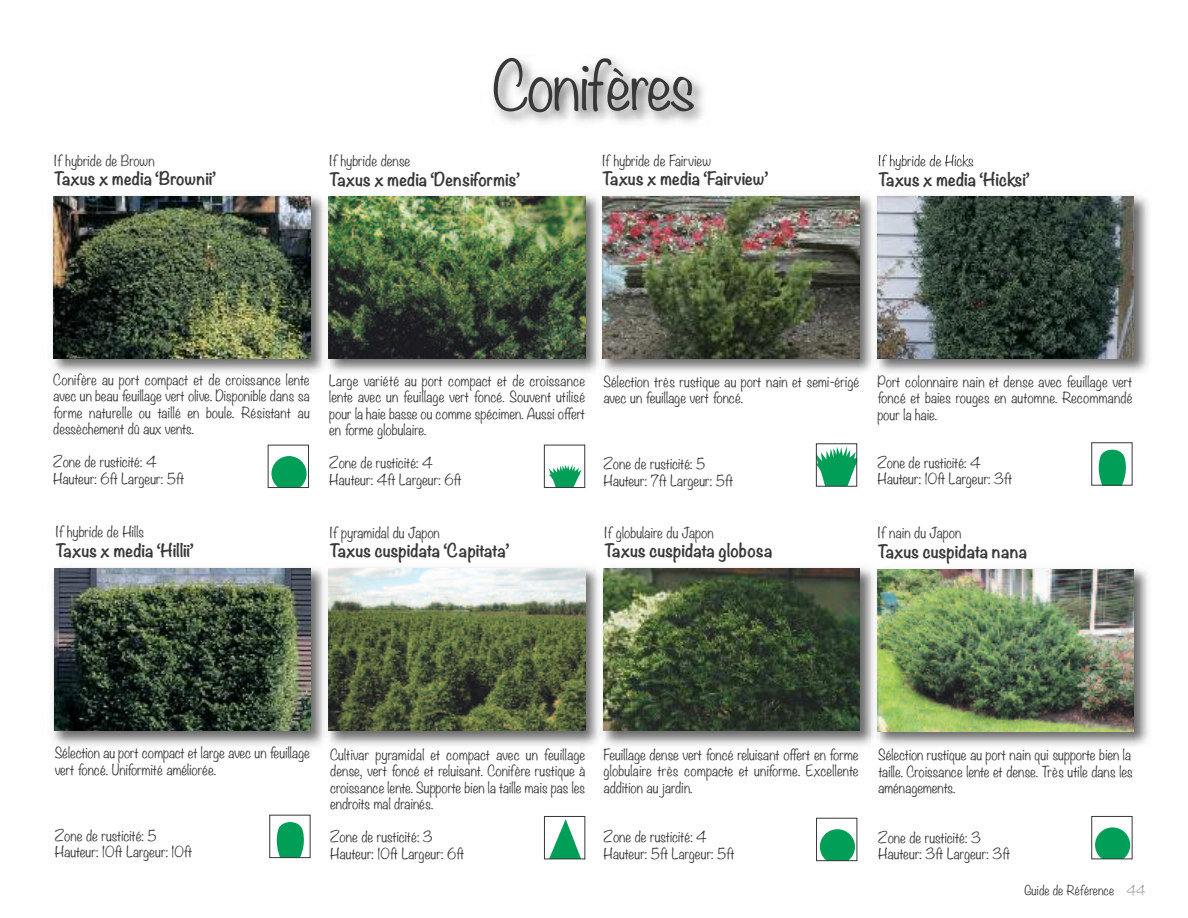
<style>
.page{position:relative;width:1188px;height:918px;background:#fff}
.page>*{position:absolute;margin:0;border:0;box-sizing:border-box;transform-origin:0 0}
.t1{font:300 60px "Noteworthy";letter-spacing:-.025em;color:#393839}
.t2{font:700 16.5px "Noteworthy";color:#393839}
.t3{font:300 13.5px/16.5px "Noteworthy";color:#393839}
.t4{font:300 12px "Noteworthy";color:#393839}
.s1{color:#9c9c9c}
</style>
<div class="page">
<img style="left:52px;top:195px;width:1097px;height:178px">
<img style="left:54px;top:197px;width:256px;height:162px">
<svg style="left:271px;top:456px;width:36px;height:30px"></svg>
<div style="left:268px;top:445px;width:41px;height:43px;border:1px solid #393839"></div>
<img style="left:329px;top:197px;width:256px;height:162px">
<svg style="left:549px;top:464px;width:33px;height:22px"></svg>
<div style="left:544px;top:445px;width:41px;height:43px;border:1px solid #393839"></div>
<img style="left:603px;top:197px;width:256px;height:162px">
<svg style="left:818px;top:446px;width:37px;height:39px"></svg>
<div style="left:816px;top:443px;width:41px;height:44px;border:1px solid #393839"></div>
<img style="left:878px;top:197px;width:256px;height:162px">
<img style="left:52px;top:567px;width:1097px;height:179px">
<img style="left:54px;top:569px;width:256px;height:162px">
<svg style="left:1099px;top:450px;width:27px;height:34px"></svg>
<div style="left:1091px;top:442px;width:41px;height:44px;border:1px solid #393839"></div>
<img style="left:329px;top:569px;width:256px;height:162px">
<img style="left:492px;top:58px;width:481px;height:103px">
<img style="left:879px;top:155px;width:32px;height:6px">
<svg style="left:550px;top:819px;width:31px;height:38px"></svg>
<div style="left:544px;top:816px;width:41px;height:43px;border:1px solid #393839"></div>
<svg style="left:277px;top:822px;width:27px;height:34px"></svg>
<div style="left:269px;top:815px;width:41px;height:43px;border:1px solid #393839"></div>
<img style="left:603px;top:569px;width:257px;height:162px">
<svg style="left:820px;top:829px;width:35px;height:30px"></svg>
<div style="left:816px;top:818px;width:41px;height:43px;border:1px solid #393839"></div>
<img style="left:878px;top:569px;width:256px;height:162px">
<svg style="left:1095px;top:827px;width:35px;height:30px"></svg>
<div style="left:1091px;top:816px;width:41px;height:43px;border:1px solid #393839"></div>
<p class="t3" style="left:54px;top:151px;width:102px">If hybride de Brown</p>
<p class="t2" style="left:54px;top:164px;width:163px">Taxus x media ‘Brownii’</p>
<h1 class="t1" style="left:492px;top:33px;width:205px">Conifères</h1>
<p class="t3" style="left:330px;top:152px;width:82px">If hybride dense</p>
<p class="t2" style="left:330px;top:165px;width:192px">Taxus x media ‘Densiformis’</p>
<p class="t3" style="left:602px;top:151px;width:110px">If hybride de Fairview</p>
<p class="t2" style="left:602px;top:164px;width:167px">Taxus x media ‘Fairview’</p>
<p class="t3" style="left:878px;top:151px;width:97px">If hybride de Hicks</p>
<p class="t2" style="left:878px;top:165px;width:153px">Taxus x media ‘Hicksi’</p>
<p class="t3" style="left:53px;top:370px;width:258px;text-align:justify">Conifère au port compact et de croissance lente avec un beau feuillage vert olive. Disponible dans sa forme naturelle ou taillé en boule. Résistant au dessèchement dû aux vents.</p>
<p class="t3" style="left:53px;top:453px;width:133px">Zone de rusticité: 4<br>Hauteur: 6ft Largeur: 5ft</p>
<p class="t3" style="left:56px;top:523px;width:90px">If hybride de Hills</p>
<p class="t2" style="left:56px;top:536px;width:139px">Taxus x media ‘Hillii’</p>
<p class="t3" style="left:329px;top:371px;width:257px;text-align:justify">Large variété au port compact et de croissance lente avec un feuillage vert foncé. Souvent utilisé pour la haie basse ou comme spécimen. Aussi offert en forme globulaire.</p>
<p class="t3" style="left:329px;top:454px;width:134px">Zone de rusticité: 4<br>Hauteur: 4ft Largeur: 6ft</p>
<p class="t3" style="left:330px;top:523px;width:111px">If pyramidal du Japon</p>
<p class="t2" style="left:330px;top:536px;width:181px">Taxus cuspidata ‘Capitata’</p>
<p class="t3" style="left:603px;top:372px;width:257px">Sélection très rustique au port nain et semi-érigé avec un feuillage vert foncé.</p>
<p class="t3" style="left:603px;top:455px;width:131px">Zone de rusticité: 5<br>Hauteur: 7ft Largeur: 5ft</p>
<p class="t3" style="left:605px;top:523px;width:111px">If globulaire du Japon</p>
<p class="t2" style="left:605px;top:536px;width:170px">Taxus cuspidata globosa</p>
<p class="t3" style="left:877px;top:372px;width:257px;text-align:justify">Port colonnaire nain et dense avec feuillage vert foncé et baies rouges en automne. Recommandé pour la haie.</p>
<p class="t3" style="left:877px;top:453px;width:136px">Zone de rusticité: 4<br>Hauteur: 10ft Largeur: 3ft</p>
<p class="t3" style="left:878px;top:524px;width:85px">If nain du Japon</p>
<p class="t2" style="left:878px;top:537px;width:151px">Taxus cuspidata nana</p>
<p class="t3" style="left:55px;top:743px;width:257px">Sélection au port compact et large avec un feuillage vert foncé. Uniformité améliorée.</p>
<p class="t3" style="left:55px;top:826px;width:139px">Zone de rusticité: 5<br>Hauteur: 10ft Largeur: 10ft</p>
<p class="t3" style="left:330px;top:745px;width:257px;text-align:justify">Cultivar pyramidal et compact avec un feuillage dense, vert foncé et reluisant. Conifère rustique à croissance lente. Supporte bien la taille mais pas les endroits mal drainés.</p>
<p class="t3" style="left:330px;top:827px;width:136px">Zone de rusticité: 3<br>Hauteur: 10ft Largeur: 6ft</p>
<p class="t3" style="left:603px;top:745px;width:257px;text-align:justify">Feuillage dense vert foncé reluisant offert en forme globulaire très compacte et uniforme. Excellente addition au jardin.</p>
<p class="t3" style="left:603px;top:828px;width:133px">Zone de rusticité: 4<br>Hauteur: 5ft Largeur: 5ft</p>
<p class="t3" style="left:878px;top:746px;width:256px">Sélection rustique au port nain qui supporte bien la taille. Croissance lente et dense. Très utile dans les aménagements.</p>
<p class="t3" style="left:878px;top:828px;width:134px">Zone de rusticité: 3<br>Hauteur: 3ft Largeur: 3ft</p>
<p class="t4" style="left:1024px;top:879px;width:123px">Guide de Référence <span class="s1">44</span></p>
</div>
